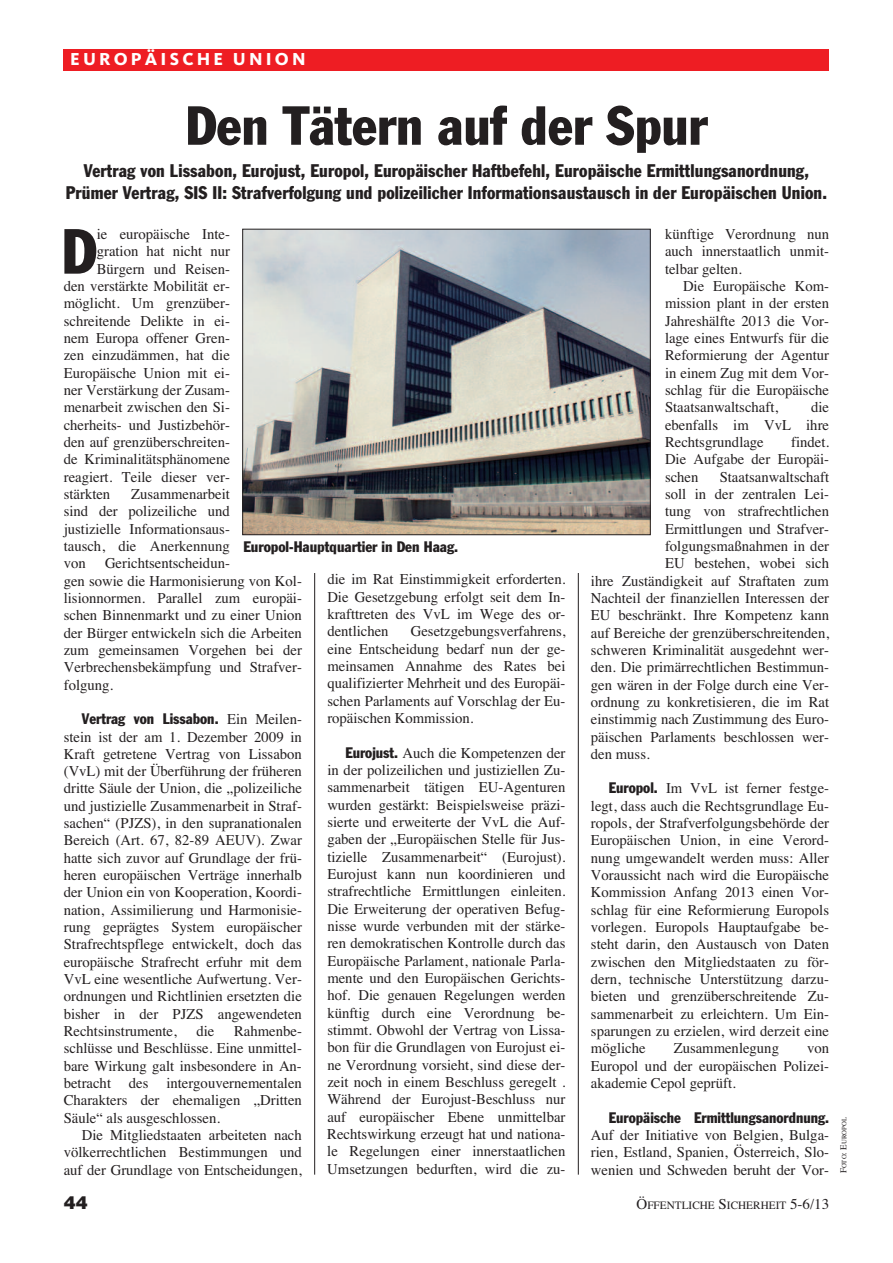
<style>
.page{position:relative;width:893px;height:1263px;background:#fff}
.page>*{position:absolute;margin:0;border:0;box-sizing:border-box;transform-origin:0 0}
.t1{font:condensed 62.55px "Franklin Gothic";color:#231f20}
.t2{font:condensed 54px "Franklin Gothic";color:#231f20}
.t3{font:condensed 18px/21.6px "Franklin Gothic";letter-spacing:.01em;color:#231f20;text-align:center;scale:.96 1}
.t4{font:800 18px "Kievit";letter-spacing:.175em;color:#fff}
.t5{font:900 18px "Helvetica";color:#231f20}
.t6{font:15px/17.2px "Times";color:#231f20;text-align:justify}
.t7{font:condensed 15px "Franklin Gothic";color:#231f20}
.t8{font:11.25px "Times";color:#231f20}
.t9{font:6.75px "Times";color:#231f20}
.s1{font-family:"Times";font-stretch:normal}
.s2{font-family:"Franklin Gothic";font-stretch:condensed}
.s3{font-size:15px}
.s4{font-size:9px}
</style>
<div class="page">
<hr style="left:314px;top:572px;width:1px;height:603px;background:#231f20">
<hr style="left:578px;top:573px;width:1px;height:602px;background:#231f20">
<div style="left:64px;top:49px;width:765px;height:21px;background:#ee1d23"></div>
<img style="left:244px;top:231px;width:405px;height:302px">
<div style="left:242px;top:229px;width:409px;height:306px;border:1px solid #231f20"></div>
<p class="t4" style="left:70px;top:53px;width:237px">EUROPÄISCHE UNION</p>
<h2 class="t2" style="left:186px;top:106px;width:523px">Den Tätern auf der Spur</h2>
<p class="t3" style="left:66px;top:161px;width:794px">Vertrag von Lissabon, Eurojust, Europol, Europäischer Haftbefehl, Europäische Ermittlungsanordnung,<br>Prümer Vertrag, SIS II: Strafverfolgung und polizeilicher Informationsaustausch in der Europäischen Union.</p>
<h1 class="t1" style="left:62px;top:229px;width:37px">D</h1>
<p class="t6" style="left:97px;top:225px;width:135px">ie europäische Inte-</p>
<p class="t6" style="left:97px;top:243px;width:135px">gration hat nicht nur</p>
<p class="t6" style="left:97px;top:260px;width:135px">Bürgern und Reisen-</p>
<p class="t6" style="left:64px;top:277px;width:168px">den verstärkte Mobilität er-</p>
<p class="t6" style="left:64px;top:294px;width:168px">möglicht. Um grenzüber-</p>
<p class="t6" style="left:64px;top:312px;width:168px">schreitende Delikte in ei-</p>
<p class="t6" style="left:64px;top:329px;width:168px">nem Europa offener Gren-</p>
<p class="t6" style="left:64px;top:346px;width:168px">zen einzudämmen, hat die</p>
<p class="t6" style="left:64px;top:364px;width:168px">Europäische Union mit ei-</p>
<p class="t6" style="left:64px;top:381px;width:168px">ner Verstärkung der Zusam-</p>
<p class="t6" style="left:64px;top:398px;width:168px">menarbeit zwischen den Si-</p>
<p class="t6" style="left:64px;top:416px;width:168px">cherheits- und Justizbehör-</p>
<p class="t6" style="left:64px;top:433px;width:168px">den auf grenzüberschreiten-</p>
<p class="t6" style="left:64px;top:450px;width:168px">de Kriminalitätsphänomene</p>
<p class="t6" style="left:64px;top:468px;width:168px">reagiert. Teile dieser ver-</p>
<p class="t6" style="left:64px;top:485px;width:48px">stärkten</p>
<p class="t6" style="left:64px;top:485px;width:168px;text-indent:67px">Zusammenarbeit sind der polizeiliche und justizielle Informationsaus&shy;tausch, die Anerkennung von</p>
<p class="t7" style="left:243px;top:541px;width:216px">Europol-Hauptquartier in Den Haag.</p>
<p class="t6" style="left:64px;top:554px;width:240px;text-align:left;text-indent:41px">Gerichtsentscheidun-<br>gen sowie die Harmonisierung von Kol&shy;lisionnormen. Parallel zum europäi&shy;schen Binnenmarkt und zu einer Union der Bürger entwickeln sich die Arbeiten zum gemeinsamen Vorgehen bei der<br>Verbrechensbekämpfung und Strafver&shy;folgung.</p>
<p class="t7" style="left:82px;top:713px;width:222px">Vertrag von Lissabon. <span class="s1">Ein Meilen-</span></p>
<p class="t6" style="left:64px;top:728px;width:240px">stein ist der am 1. Dezember 2009 in Kraft getretene Vertrag von Lissabon (VvL) mit der Überführung der früheren dritte Säule der Union, die „polizeiliche und justizielle Zusammenarbeit in Straf&shy;sachen“ (PJZS), in den supranationalen Bereich (Art. 67, 82-89 AEUV). Zwar hatte sich zuvor auf Grundlage der frü&shy;heren europäischen Verträge innerhalb der Union ein von Kooperation, Koordi&shy;nation, Assimilierung und Harmonisie&shy;rung geprägtes System europäischer Strafrechtspflege entwickelt, doch das europäische Strafrecht erfuhr mit dem VvL eine wesentliche Aufwertung. Ver&shy;ordnungen und Richtlinien ersetzten die bisher in der PJZS angewendeten Rechtsinstrumente,</p>
<p class="t6" style="left:327px;top:570px;width:240px">die im Rat Einstimmigkeit erforderten.<br>Die Gesetzgebung erfolgt seit dem In&shy;krafttreten des VvL im Wege des or&shy;dentlichen</p>
<p class="t6" style="left:327px;top:622px;width:240px;text-indent:83px">Gesetzgebungsverfahrens, eine Entscheidung bedarf nun der ge&shy;meinsamen Annahme des Rates bei qualifizierter Mehrheit und des Europäi&shy;schen Parlaments auf Vorschlag der Eu&shy;ropäischen Kommission.</p>
<p class="t6" style="left:327px;top:744px;width:240px;text-indent:18px"><span class="s2">Eurojust.</span> Auch die Kompetenzen der in der polizeilichen und justiziellen Zu&shy;sammenarbeit tätigen EU-Agenturen wurden gestärkt: Beispielsweise präzi&shy;sierte und erweiterte der VvL die Auf&shy;gaben der „Europäischen Stelle für Jus&shy;tizielle Zusammenarbeit“ (Eurojust).<br>Eurojust kann nun koordinieren und strafrechtliche Ermittlungen einleiten.<br>Die Erweiterung der operativen Befug&shy;nisse wurde verbunden mit der stärke&shy;ren demokratischen Kontrolle durch das Europäische Parlament, nationale Parla&shy;mente und den Europäischen Gerichts&shy;hof. Die genauen Regelungen werden künftig durch eine Verordnung be&shy;stimmt. Obwohl der Vertrag von Lissa&shy;bon für die Grundlagen von Eurojust ei&shy;ne Verordnung vorsieht, sind diese der&shy;zeit noch in einem Beschluss geregelt .<br>Während der Eurojust-Beschluss nur auf europäischer Ebene unmittelbar Rechtswirkung erzeugt hat und nationa&shy;le Regelungen einer innerstaatlichen Umsetzungen bedurften, wird die zu-</p>
<p class="t6" style="left:196px;top:1022px;width:19px">die</p>
<p class="t6" style="left:64px;top:1022px;width:240px;text-indent:170px">Rahmenbe&shy;schlüsse und Beschlüsse. Eine unmittel&shy;bare Wirkung galt insbesondere in An&shy;betracht des intergouvernementalen Charakters der ehemaligen „Dritten Säule“ als ausgeschlossen.</p>
<p class="t6" style="left:64px;top:1126px;width:240px;text-indent:18px">Die Mitgliedstaaten arbeiteten nach völkerrechtlichen Bestimmungen und auf der Grundlage von Entscheidungen,</p>
<p class="t6" style="left:665px;top:225px;width:166px">künftige Verordnung nun auch innerstaatlich unmit&shy;telbar gelten.</p>
<p class="t6" style="left:665px;top:277px;width:166px;text-indent:18px">Die Europäische Kom&shy;mission plant in der ersten Jahreshälfte 2013 die Vor&shy;lage eines Entwurfs für die Reformierung der Agentur in einem Zug mit dem Vor&shy;schlag für die Europäische Staatsanwaltschaft,</p>
<p class="t6" style="left:665px;top:398px;width:166px;text-indent:146px">die ebenfalls im VvL ihre Rechtsgrundlage</p>
<p class="t6" style="left:665px;top:433px;width:166px;text-indent:126px">findet.<br>Die Aufgabe der Europäi&shy;schen</p>
<p class="t6" style="left:720px;top:468px;width:111px">Staatsanwaltschaft</p>
<p class="t6" style="left:665px;top:485px;width:166px">soll in der zentralen Lei-</p>
<p class="t6" style="left:665px;top:502px;width:166px">tung von strafrechtlichen</p>
<p class="t6" style="left:665px;top:520px;width:166px">Ermittlungen und Strafver-</p>
<p class="t6" style="left:665px;top:537px;width:166px">folgungsmaßnahmen in der</p>
<p class="t6" style="left:665px;top:554px;width:166px">EU bestehen, wobei sich</p>
<p class="t6" style="left:591px;top:572px;width:240px">ihre Zuständigkeit auf Straftaten zum</p>
<p class="t6" style="left:591px;top:589px;width:240px">Nachteil der finanziellen Interessen der</p>
<p class="t6" style="left:591px;top:606px;width:240px">EU beschränkt. Ihre Kompetenz kann</p>
<p class="t6" style="left:591px;top:624px;width:240px">auf Bereiche der grenzüberschreitenden,</p>
<p class="t6" style="left:591px;top:641px;width:240px">schweren Kriminalität ausgedehnt wer-</p>
<p class="t6" style="left:591px;top:658px;width:240px">den. Die primärrechtlichen Bestimmun-</p>
<p class="t6" style="left:591px;top:676px;width:240px">gen wären in der Folge durch eine Ver-</p>
<p class="t6" style="left:591px;top:693px;width:240px">ordnung zu konkretisieren, die im Rat</p>
<p class="t6" style="left:591px;top:710px;width:240px">einstimmig nach Zustimmung des Euro-</p>
<p class="t6" style="left:591px;top:728px;width:240px">päischen Parlaments beschlossen wer-</p>
<p class="t6" style="left:591px;top:745px;width:60px">den muss.</p>
<p class="t6" style="left:591px;top:780px;width:240px;text-indent:18px"><span class="s2">Europol.</span> Im VvL ist ferner festge&shy;legt, dass auch die Rechtsgrundlage Eu&shy;ropols, der Strafverfolgungsbehörde der Europäischen Union, in eine Verord&shy;nung umgewandelt werden muss: Aller Voraussicht nach wird die Europäische Kommission Anfang 2013 einen Vor&shy;schlag für eine Reformierung Europols vorlegen. Europols Hauptaufgabe be&shy;steht darin, den Austausch von Daten zwischen den Mitgliedstaaten zu för&shy;dern, technische Unterstützung darzu&shy;bieten und grenzüberschreitende Zu&shy;sammenarbeit zu erleichtern. Um Ein&shy;sparungen zu erzielen, wird derzeit eine mögliche</p>
<p class="t6" style="left:674px;top:1039px;width:107px">Zusammenlegung</p>
<p class="t6" style="left:591px;top:1039px;width:240px;text-indent:216px">von Europol und der europäischen Polizei&shy;akademie Cepol geprüft.</p>
<p class="t7" style="left:609px;top:1112px;width:222px">Europäische Ermittlungsanordnung.</p>
<p class="t6" style="left:591px;top:1126px;width:240px">Auf der Initiative von Belgien, Bulga&shy;rien, Estland, Spanien, Österreich, Slo&shy;wenien und Schweden beruht der Vor-</p>
<p class="t5" style="left:64px;top:1192px;width:26px">44</p>
<p class="t8" style="left:636px;top:1198px;width:194px"><span class="s3">Ö</span>FFENTLICHE <span class="s3">S</span>ICHERHEIT <span class="s3">5-6/13</span></p>
<p class="t9" style="left:840px;top:1173px;width:58px;rotate:-90deg"><span class="s4">F</span>OTO<span class="s4">: E</span>UROPOL</p>
</div>
